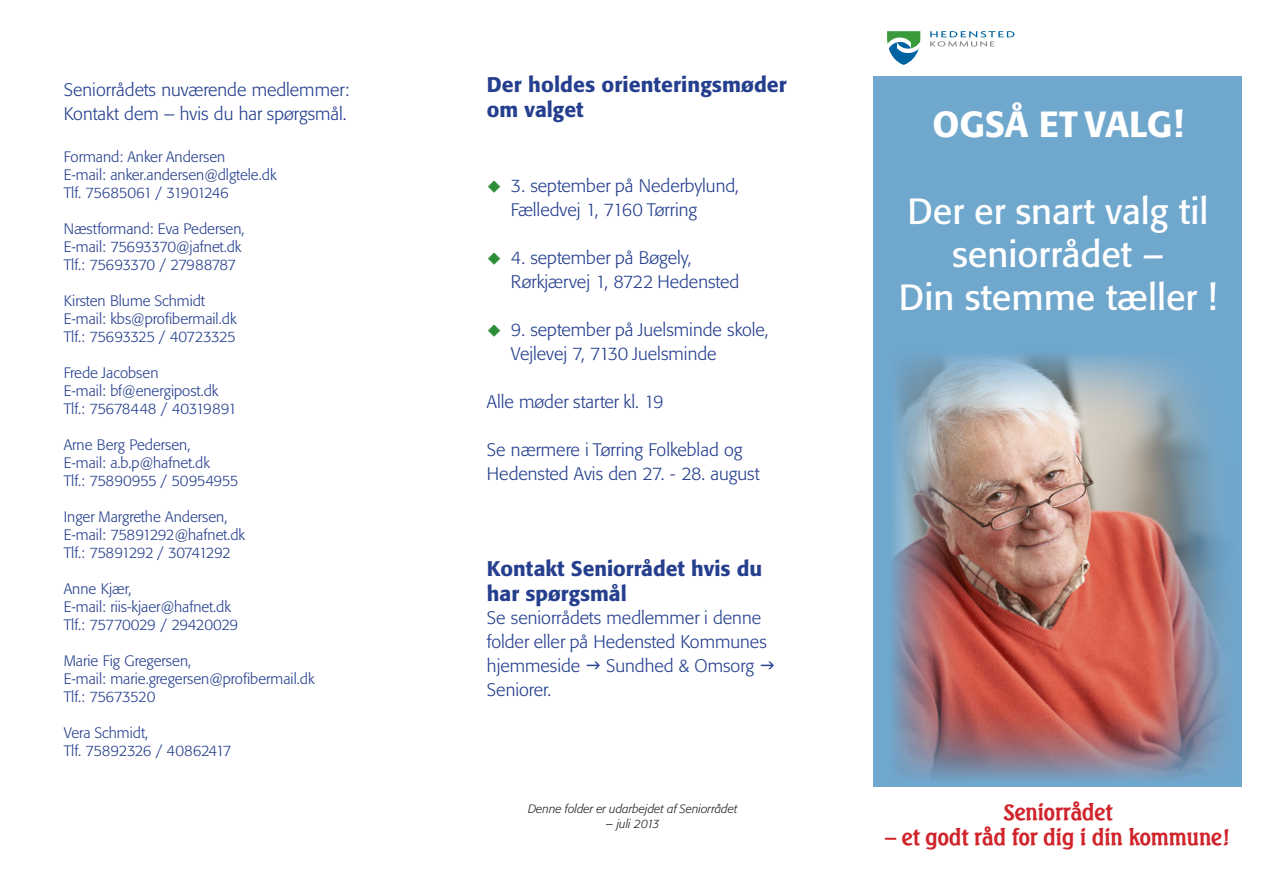
<style>
.page{position:relative;width:1263px;height:893px;background:#fff}
.page>*{position:absolute;margin:0;border:0;box-sizing:border-box;transform-origin:0 0}
.t1{font:36px "Formata BQ";color:#fff}
.t2{font:500 36px "Formata BQ";color:#fff}
.Brød{font:700 21px "Beach";color:#d1232a}
.Overskrift_-_lille{font:500 21px/25.2px "Formata BQ";color:#253f8e}
.Brød-2{font:500 21px/25.2px "Formata BQ";color:#253f8e}
.Brød-3{font:300 18px/24px "Formata BQ";color:#253f8e}
.medlemmer{font:300 15px "Formata BQ";color:#253f8e}
.medlemmer-2{font:300 15px "Formata BQ";letter-spacing:-.035em;color:#253f8e}
.medlemmer-3{font:300 15px "Formata BQ";letter-spacing:-.025em;color:#253f8e}
.medlemmer-4{font:300 15px "Formata BQ";letter-spacing:-.03em;color:#253f8e}
.medlemmer-5{font:300 15px "Formata BQ";letter-spacing:-.05em;color:#253f8e}
.medlemmer-6{font:300 15px "Formata BQ";letter-spacing:-.045em;color:#253f8e}
.Adresse{font:italic 300 12px "Formata BQ";color:#231f20}
</style>
<div class="page">
<svg style="left:887px;top:31px;width:33px;height:34px"></svg>
<svg style="left:930px;top:31px;width:84px;height:16px"></svg>
<div style="left:874px;top:77px;width:368px;height:710px;background:#70a7cd"></div>
<img style="left:893px;top:354px;width:333px;height:425px">
<p class="Brød-3" style="left:64px;top:78px;width:287px">Seniorrådets nuværende medlemmer:</p>
<p class="Brød-3" style="left:64px;top:102px;width:284px">Kontakt dem – hvis du har spørgsmål.</p>
<p class="medlemmer" style="left:64px;top:148px;width:163px">Formand: Anker Andersen</p>
<p class="medlemmer" style="left:64px;top:166px;width:214px">E-mail: anker.andersen@dlgtele.dk</p>
<p class="medlemmer-4" style="left:64px;top:184px;width:167px">Tlf. 75685061 / 31901246</p>
<p class="medlemmer" style="left:64px;top:220px;width:182px">Næstformand: Eva Pedersen,</p>
<p class="medlemmer" style="left:64px;top:238px;width:179px">E-mail: 75693370@jafnet.dk</p>
<p class="medlemmer-5" style="left:64px;top:256px;width:174px">Tlf.: 75693370 / 27988787</p>
<p class="medlemmer" style="left:64px;top:292px;width:143px">Kirsten Blume Schmidt</p>
<p class="medlemmer" style="left:64px;top:310px;width:174px">E-mail: kbs@profibermail.dk</p>
<p class="medlemmer-2" style="left:64px;top:328px;width:174px">Tlf.: 75693325 / 40723325</p>
<p class="medlemmer" style="left:64px;top:364px;width:96px">Frede Jacobsen</p>
<p class="medlemmer" style="left:64px;top:382px;width:156px">E-mail: bf@energipost.dk</p>
<p class="medlemmer-3" style="left:64px;top:400px;width:174px">Tlf.: 75678448 / 40319891</p>
<p class="medlemmer" style="left:64px;top:436px;width:128px">Arne Berg Pedersen,</p>
<p class="medlemmer" style="left:64px;top:454px;width:148px">E-mail: a.b.p@hafnet.dk</p>
<p class="medlemmer-3" style="left:64px;top:472px;width:176px">Tlf.: 75890955 / 50954955</p>
<p class="medlemmer" style="left:64px;top:508px;width:165px">Inger Margrethe Andersen,</p>
<p class="medlemmer" style="left:64px;top:526px;width:183px">E-mail: 75891292@hafnet.dk</p>
<p class="medlemmer-6" style="left:64px;top:544px;width:169px">Tlf.: 75891292 / 30741292</p>
<p class="medlemmer" style="left:64px;top:580px;width:69px">Anne Kjær,</p>
<p class="medlemmer" style="left:64px;top:598px;width:169px">E-mail: riis-kjaer@hafnet.dk</p>
<p class="medlemmer-2" style="left:64px;top:616px;width:176px">Tlf.: 75770029 / 29420029</p>
<p class="medlemmer" style="left:64px;top:652px;width:129px">Marie Fig Gregersen,</p>
<p class="medlemmer" style="left:64px;top:670px;width:252px">E-mail: marie.gregersen@profibermail.dk</p>
<p class="medlemmer-4" style="left:64px;top:688px;width:93px">Tlf.: 75673520</p>
<p class="medlemmer" style="left:64px;top:724px;width:86px">Vera Schmidt,</p>
<p class="medlemmer-2" style="left:64px;top:742px;width:169px">Tlf. 75892326 / 40862417</p>
<p class="Brød-2" style="left:487px;top:72px;width:301px">Der holdes orienteringsmøder om valget</p>
<p class="Brød-3" style="left:511px;top:174px;width:230px">3. september på Nederbylund,<br>Fælledvej 1, 7160 Tørring</p>
<p class="Brød-3" style="left:511px;top:246px;width:230px">4. september på Bøgely,<br>Rørkjærvej 1, 8722 Hedensted</p>
<p class="Brød-3" style="left:511px;top:318px;width:259px">9. september på Juelsminde skole,<br>Vejlevej 7, 7130 Juelsminde</p>
<p class="Brød-3" style="left:487px;top:390px;width:178px">Alle møder starter kl. 19</p>
<p class="Brød-3" style="left:487px;top:438px;width:257px">Se nærmere i Tørring Folkeblad og</p>
<p class="Brød-3" style="left:487px;top:462px;width:274px">Hedensted Avis den 27. - 28. august</p>
<p class="Overskrift_-_lille" style="left:487px;top:556px;width:277px">Kontakt Seniorrådet hvis du har spørgsmål</p>
<p class="Brød-3" style="left:487px;top:606px;width:281px">Se seniorrådets medlemmer i denne folder eller på Hedensted Kommunes hjemmeside</p>
<p class="Brød-3" style="left:606px;top:654px;width:150px">Sundhed &amp; Omsorg</p>
<p class="Brød-3" style="left:487px;top:678px;width:66px">Seniorer.</p>
<p class="Adresse" style="left:528px;top:802px;width:211px">Denne folder er udarbejdet af Seniorrådet</p>
<p class="Adresse" style="left:606px;top:817px;width:55px">– juli 2013</p>
<p class="t2" style="left:932px;top:103px;width:253px">OGSÅ ET VALG!</p>
<p class="t1" style="left:907px;top:189px;width:302px">Der er snart valg til</p>
<p class="t1" style="left:952px;top:232px;width:213px">seniorrådet –</p>
<p class="t1" style="left:899px;top:276px;width:320px">Din stemme tæller !</p>
<p class="Brød" style="left:1003px;top:798px;width:110px">Seniorrådet</p>
<p class="Brød" style="left:885px;top:824px;width:346px">– et godt råd for dig i din kommune!</p>
</div>
